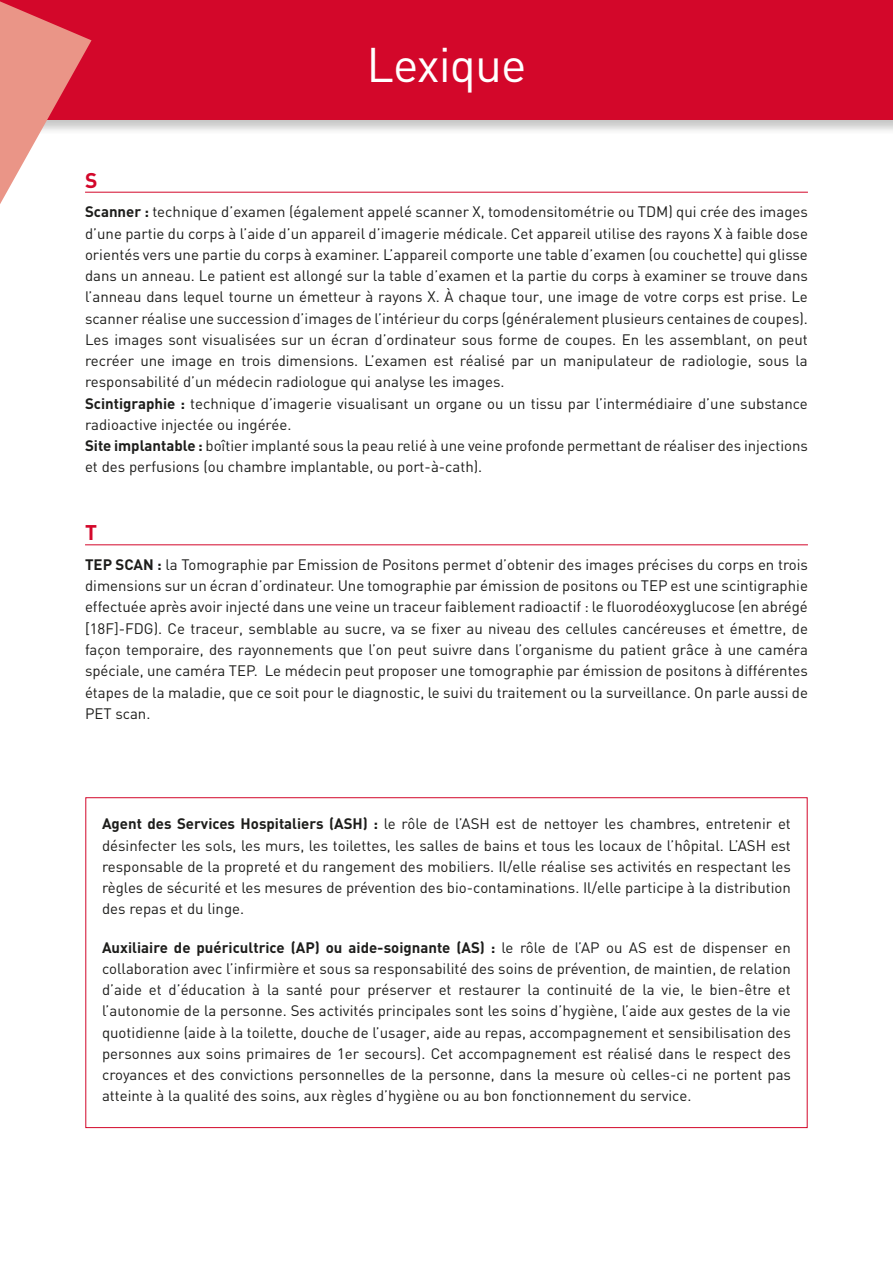
<style>
.page{position:relative;width:893px;height:1263px;background:#fff}
.page>*{position:absolute;margin:0;border:0;box-sizing:border-box;transform-origin:0 0}
.t1{font:48px "DIN";letter-spacing:-.02em;color:#fff}
.t2{font:700 21px "DIN";color:#d3072a}
.t3{font:15px/21.3px "DIN";color:#1d1d1b;text-align:justify}
.s1{font-weight:700}
</style>
<div class="page">
<div style="left:0;top:0;width:893px;height:136px;background:#1d1d1b;opacity:.25"></div>
<div style="left:0;top:0;width:893px;height:119px;background:#d3072a"></div>
<svg style="left:0;top:1px;width:92px;height:203px"></svg>
<hr style="left:85px;top:192px;width:723px;height:1px;background:#d3072a">
<hr style="left:85px;top:544px;width:723px;height:1px;background:#d3072a">
<h1 class="t1" style="left:366px;top:34px;width:162px">Lexique</h1>
<h2 class="t2" style="left:85px;top:166px;width:14px">S</h2>
<p class="t3" style="left:85px;top:201px;width:724px;text-align:left"><span class="s1">Scanner :</span> technique d’examen (également appelé scanner X, tomodensitométrie ou TDM) qui crée des images d’une partie du corps à l’aide d’un appareil d’imagerie médicale. Cet appareil utilise des rayons X à faible dose orientés vers une partie du corps à examiner. L’appareil comporte une table d’examen (ou couchette) qui glisse dans un anneau. Le patient est allongé sur la table d’examen et la partie du corps à examiner se trouve dans l’anneau dans lequel tourne un émetteur à rayons X. À chaque tour, une image de votre corps est prise. Le scanner réalise une succession d’images de l’intérieur du corps (généralement plusieurs centaines de coupes).<br>Les images sont visualisées sur un écran d’ordinateur sous forme de coupes. En les assemblant, on peut recréer une image en trois dimensions. L’examen est réalisé par un manipulateur de radiologie, sous la responsabilité d’un médecin radiologue qui analyse les images.<br><span class="s1">Scintigraphie :</span> technique d’imagerie visualisant un organe ou un tissu par l’intermédiaire d’une substance radioactive injectée ou ingérée.<br><span class="s1">Site implantable :</span> boîtier implanté sous la peau relié à une veine profonde permettant de réaliser des injections et des perfusions (ou chambre implantable, ou port-à-cath).</p>
<h2 class="t2" style="left:85px;top:519px;width:13px">T</h2>
<p class="t3" style="left:85px;top:554px;width:724px"><span class="s1">TEP SCAN :</span> la Tomographie par Emission de Positons permet d’obtenir des images précises du corps en trois dimensions sur un écran d’ordinateur. Une tomographie par émission de positons ou TEP est une scintigraphie effectuée après avoir injecté dans une veine un traceur faiblement radioactif : le fluorodéoxyglucose (en abrégé [18F]-FDG). Ce traceur, semblable au sucre, va se fixer au niveau des cellules cancéreuses et émettre, de façon temporaire, des rayonnements que l’on peut suivre dans l’organisme du patient grâce à une caméra spéciale, une caméra TEP. Le médecin peut proposer une tomographie par émission de positons à différentes étapes de la maladie, que ce soit pour le diagnostic, le suivi du traitement ou la surveillance. On parle aussi de PET scan.</p>
<p class="t3" style="left:102px;top:813px;width:690px"><span class="s1">Agent des Services Hospitaliers (ASH) :</span> le rôle de l’ASH est de nettoyer les chambres, entretenir et désinfecter les sols, les murs, les toilettes, les salles de bains et tous les locaux de l’hôpital. L’ASH est responsable de la propreté et du rangement des mobiliers. Il/elle réalise ses activités en respectant les règles de sécurité et les mesures de prévention des bio-contaminations. Il/elle participe à la distribution des repas et du linge.</p>
<p class="t3" style="left:102px;top:936px;width:690px"><span class="s1">Auxiliaire de puéricultrice (AP) ou aide-soignante (AS) :</span> le rôle de l’AP ou AS est de dispenser en collaboration avec l’infirmière et sous sa responsabilité des soins de prévention, de maintien, de relation d’aide et d’éducation à la santé pour préserver et restaurer la continuité de la vie, le bien-être et l’autonomie de la personne. Ses activités principales sont les soins d’hygiène, l’aide aux gestes de la vie quotidienne (aide à la toilette, douche de l’usager, aide au repas, accompagnement et sensibilisation des personnes aux soins primaires de 1er secours). Cet accompagnement est réalisé dans le respect des croyances et des convictions personnelles de la personne, dans la mesure où celles-ci ne portent pas atteinte à la qualité des soins, aux règles d’hygiène ou au bon fonctionnement du service.</p>
</div>
